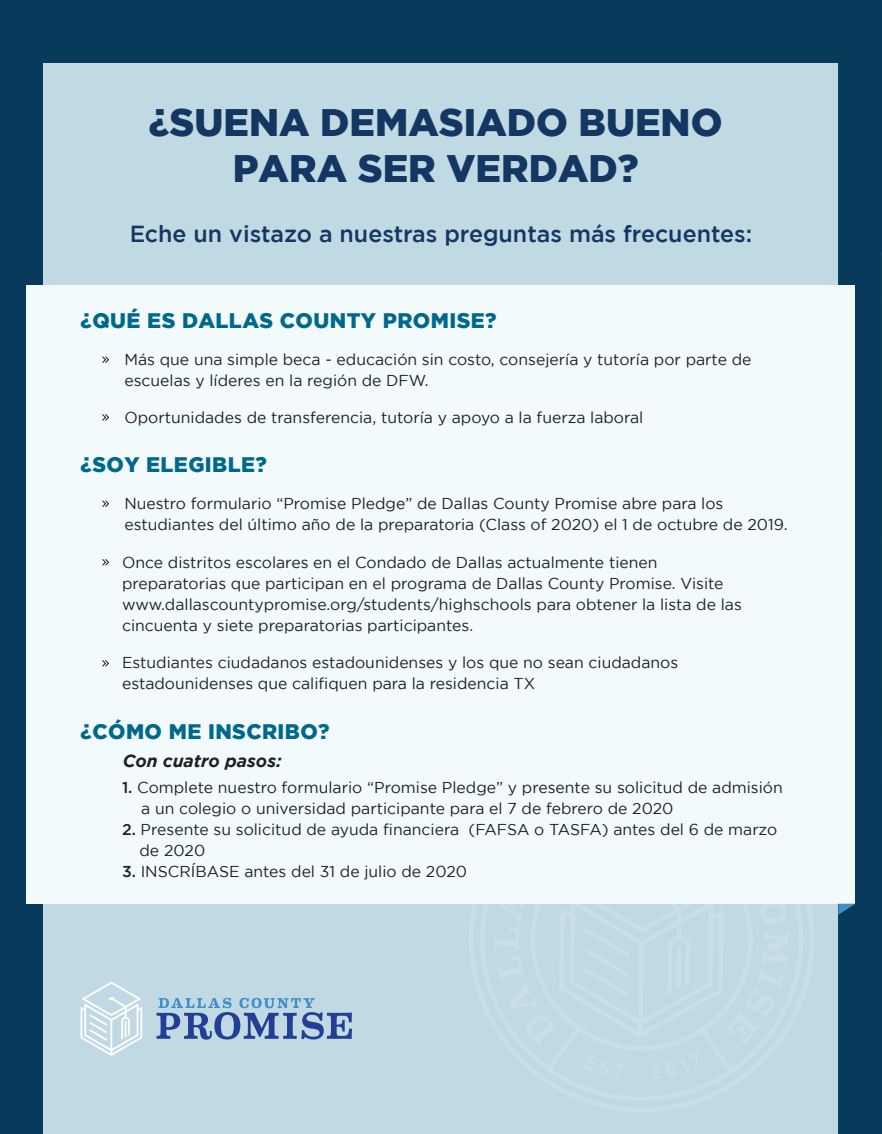
<style>
.page{position:relative;width:882px;height:1134px;background:#083a5b}
.page>*{position:absolute;margin:0;border:0;box-sizing:border-box;transform-origin:0 0}
.t1{font:900 38.32px/46px "Gotham";color:#133762;text-align:center}
.t2{font:500 23.1px "Gotham";color:#133762}
.t3{font:900 21px "Gotham";letter-spacing:.02em;color:#00698b}
.t4{font:italic 700 17.5px "Gotham";color:#231f20}
.t5{font:15.75px/21px "Gotham";color:#231f20}
.s1{font-weight:500}
</style>
<div class="page">
<div style="left:43px;top:63px;width:796px;height:1071px;background:#c0d9e2"></div>
<div style="left:27px;top:285px;width:828px;height:619px;background:#f2fafc"></div>
<svg style="left:157px;top:998px;width:195px;height:42px"></svg>
<svg style="left:80px;top:982px;width:62px;height:74px"></svg>
<svg style="left:838px;top:904px;width:17px;height:11px"></svg>
<svg style="left:102px;top:356px;width:7px;height:7px"></svg>
<svg style="left:102px;top:414px;width:7px;height:7px"></svg>
<svg style="left:102px;top:500px;width:7px;height:7px"></svg>
<svg style="left:102px;top:559px;width:7px;height:7px"></svg>
<svg style="left:102px;top:660px;width:7px;height:7px"></svg>
<h1 class="t1" style="left:149px;top:99px;width:575px">¿SUENA DEMASIADO BUENO<br>PARA SER VERDAD?</h1>
<h2 class="t2" style="left:130px;top:221px;width:624px">Eche un vistazo a nuestras preguntas más frecuentes:</h2>
<h3 class="t3" style="left:81px;top:308px;width:417px">¿QUÉ ES DALLAS COUNTY PROMISE?</h3>
<p class="t5" style="left:124px;top:349px;width:629px">Más que una simple beca - educación sin costo, consejería y tutoría por parte de escuelas y líderes en la región de DFW.</p>
<p class="t5" style="left:124px;top:407px;width:520px">Oportunidades de transferencia, tutoría y apoyo a la fuerza laboral</p>
<h3 class="t3" style="left:81px;top:453px;width:188px">¿SOY ELEGIBLE?</h3>
<p class="t5" style="left:124px;top:493px;width:665px">Nuestro formulario “Promise Pledge” de Dallas County Promise abre para los estudiantes del último año de la preparatoria (Class of 2020) el 1 de octubre de 2019.</p>
<p class="t5" style="left:122px;top:552px;width:621px">Once distritos escolares en el Condado de Dallas actualmente tienen preparatorias que participan en el programa de Dallas County Promise. Visite www.dallascountypromise.org/students/highschools para obtener la lista de las cincuenta y siete preparatorias participantes.</p>
<p class="t5" style="left:122px;top:652px;width:558px">Estudiantes ciudadanos estadounidenses y los que no sean ciudadanos estadounidenses que califiquen para la residencia TX</p>
<h3 class="t3" style="left:81px;top:719px;width:250px">¿CÓMO ME INSCRIBO?</h3>
<p class="t4" style="left:123px;top:751px;width:161px">Con cuatro pasos:</p>
<p class="t5" style="left:141px;top:777px;width:643px;text-indent:-19px"><span class="s1">1.</span> Complete nuestro formulario “Promise Pledge” y presente su solicitud de admisión a un colegio o universidad participante para el 7 de febrero de 2020</p>
<p class="t5" style="left:140px;top:819px;width:639px;text-indent:-17px"><span class="s1">2.</span> Presente su solicitud de ayuda financiera (FAFSA o TASFA) antes del 6 de marzo de 2020</p>
<p class="t5" style="left:122px;top:861px;width:347px"><span class="s1">3.</span> INSCRÍBASE antes del 31 de julio de 2020</p>
</div>
